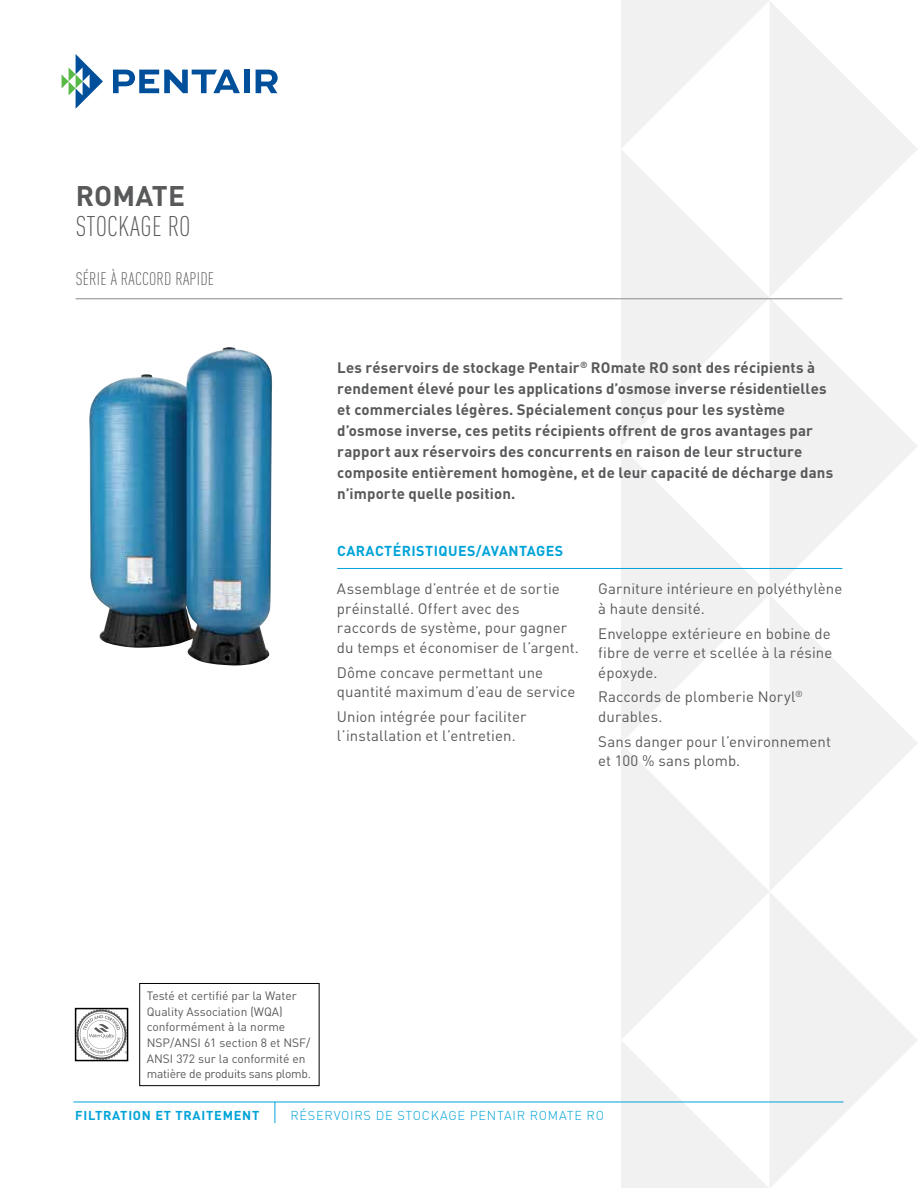
<style>
.page{position:relative;width:918px;height:1188px;background:#fff}
.page>*{position:absolute;margin:0;border:0;box-sizing:border-box;transform-origin:0 0}
.t1{font:300 condensed 28.05px "DIN Pro";letter-spacing:.01em;color:#58595b}
.t2{font:700 28.05px "DIN Pro";letter-spacing:.01em;color:#58595b}
.t3{font:300 condensed 18px "DIN Pro";letter-spacing:.01em;color:#58595b}
.t4{font:15px/19.5px "DIN Pro";letter-spacing:.005em;color:#58595b}
.t5{font:700 15px/21px "DIN Pro";letter-spacing:.01em;color:#58595b}
.t6{font:700 14.25px "DIN Pro";letter-spacing:.03em;color:#00a3d8}
.t7{font:300 12.75px "DIN Pro";letter-spacing:.06em;color:#00a3d8}
.t8{font:700 12.75px "DIN Pro";letter-spacing:.06em;color:#00a3d8}
.t9{font:12px/15.8px "DIN Pro";color:#58595b}
</style>
<div class="page">
<svg style="left:62px;top:54px;width:41px;height:55px"></svg>
<svg style="left:113px;top:70px;width:127px;height:23px"></svg>
<div style="left:244px;top:70px;width:5px;height:23px;background:#004f9a"></div>
<svg style="left:256px;top:70px;width:22px;height:23px"></svg>
<svg style="left:621px;top:0;width:296px;height:149px;fill:#f3f3f4"></svg>
<svg style="left:621px;top:149px;width:296px;height:297px"></svg>
<svg style="left:621px;top:446px;width:296px;height:297px"></svg>
<svg style="left:621px;top:743px;width:296px;height:444px"></svg>
<svg style="left:621px;top:1040px;width:148px;height:148px"></svg>
<hr style="left:337px;top:568px;width:505px;height:1px;background:#00a3d8">
<hr style="left:73px;top:1102px;width:770px;height:1px;background:#00a3d8">
<svg style="left:275px;top:1102px;width:1px;height:21px"></svg>
<hr style="left:76px;top:298px;width:766px;height:1px;background:#888a8d">
<img style="left:89px;top:347px;width:183px;height:319px">
<div style="left:139px;top:983px;width:181px;height:103px;border:1px solid #000"></div>
<svg style="left:78px;top:1011px;width:47px;height:47px"></svg>
<div style="left:75px;top:1008px;width:53px;height:53px;border:2px solid #000"></div>
<h1 class="t2" style="left:76px;top:173px;width:111px">ROMATE</h1>
<h1 class="t1" style="left:76px;top:206px;width:116px">STOCKAGE RO</h1>
<p class="t3" style="left:76px;top:266px;width:140px">SÉRIE À RACCORD RAPIDE</p>
<p class="t5" style="left:337px;top:355px;width:498px">Les réservoirs de stockage Pentair<sup>®</sup> ROmate RO sont des récipients à rendement élevé pour les applications d’osmose inverse résidentielles et commerciales légères. Spécialement conçus pour les système d’osmose inverse, ces petits récipients offrent de gros avantages par rapport aux réservoirs des concurrents en raison de leur structure composite entièrement homogène, et de leur capacité de décharge dans n’importe quelle position.</p>
<p class="t6" style="left:337px;top:539px;width:227px">CARACTÉRISTIQUES/AVANTAGES</p>
<p class="t4" style="left:337px;top:578px;width:244px">Assemblage d’entrée et de sortie préinstallé. Offert avec des raccords de système, pour gagner du temps et économiser de l’argent.</p>
<p class="t4" style="left:337px;top:661px;width:240px">Dôme concave permettant une quantité maximum d’eau de service</p>
<p class="t4" style="left:337px;top:705px;width:191px">Union intégrée pour faciliter l’installation et l’entretien.</p>
<p class="t4" style="left:598px;top:578px;width:246px">Garniture intérieure en polyéthylène à haute densité.</p>
<p class="t4" style="left:598px;top:622px;width:236px;text-align:justify">Enveloppe extérieure en bobine de fibre de verre et scellée à la résine époxyde.</p>
<p class="t4" style="left:598px;top:686px;width:206px">Raccords de plomberie Noryl<sup>® </sup>durables.</p>
<p class="t4" style="left:598px;top:730px;width:234px">Sans danger pour l’environnement et 100 % sans plomb.</p>
<p class="t9" style="left:147px;top:986px;width:166px">Testé et certifié par la Water<br>Quality Association (WQA) conformément à la norme<br>NSP/ANSI 61 section 8 et NSF/<br>ANSI 372 sur la conformité en matière de produits sans plomb.</p>
<p class="t8" style="left:75px;top:1105px;width:186px">FILTRATION ET TRAITEMENT</p>
<p class="t7" style="left:290px;top:1106px;width:315px">RÉSERVOIRS DE STOCKAGE PENTAIR ROMATE RO</p>
</div>
